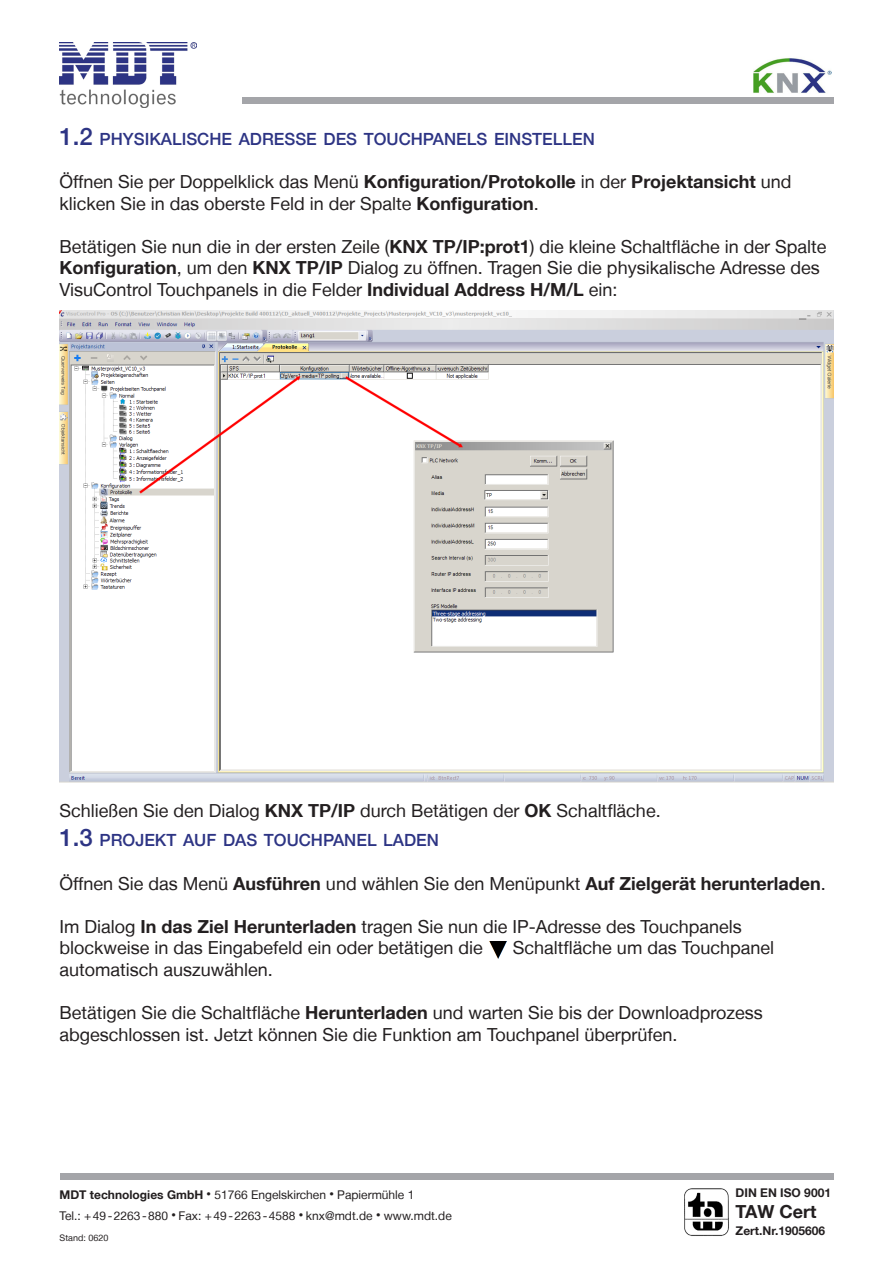
<style>
.page{position:relative;width:893px;height:1263px;background:#fff}
.page>*{position:absolute;margin:0;border:0;box-sizing:border-box;transform-origin:0 0}
.t1{font:18px/21.6px "Helvetica Neue LT";color:#231f20}
.t2{font:700 18px "Helvetica Neue LT";color:#231f20}
.No_Spacing{font:500 16.8px "Helvetica Neue LT";color:#2d3484}
.t3{font:12px/21px "Helvetica Neue LT";color:#231f20}
.t4{font:700 12px "Helvetica Neue LT";color:#231f20}
.t5{font:9px "Helvetica Neue LT";color:#231f20}
.s1{font-size:24px}
.s2{font-weight:700}
.s3{font-size:9px}
</style>
<div class="page">
<img style="left:489px;top:942px;width:17px;height:17px">
<img style="left:60px;top:310px;width:773px;height:473px">
<div style="left:60px;top:1174px;width:773px;height:6px;background:#a4a5a9"></div>
<img style="left:685px;top:1188px;width:44px;height:48px">
<img style="left:60px;top:43px;width:137px;height:65px">
<div style="left:242px;top:98px;width:591px;height:6px;background:#a4a5a9"></div>
<img style="left:753px;top:57px;width:79px;height:36px">
<p class="No_Spacing" style="left:60px;top:129px;width:537px"><span class="s1">1.2</span> PHYSIKALISCHE ADRESSE DES TOUCHPANELS EINSTELLEN</p>
<p class="t1" style="left:60px;top:170px;width:733px">Öffnen Sie per Doppelklick das Menü <span class="s2">Konfiguration/Protokolle</span> in der <span class="s2">Projektansicht</span> und klicken Sie in das oberste Feld in der Spalte <span class="s2">Konfiguration</span>.</p>
<p class="t1" style="left:60px;top:235px;width:768px">Betätigen Sie nun die in der ersten Zeile (<span class="s2">KNX TP/IP:prot1</span>) die kleine Schaltfläche in der Spalte<br><span class="s2">Konfiguration</span>, um den <span class="s2">KNX TP/IP</span> Dialog zu öffnen. Tragen Sie die physikalische Adresse des<br>VisuControl Touchpanels in die Felder <span class="s2">Individual Address H/M/L</span> ein:</p>
<p class="t1" style="left:60px;top:799px;width:603px">Schließen Sie den Dialog <span class="s2">KNX TP/IP</span> durch Betätigen der <span class="s2">OK</span> Schaltfläche.</p>
<p class="No_Spacing" style="left:60px;top:830px;width:381px"><span class="s1">1.3</span> PROJEKT AUF DAS TOUCHPANEL LADEN</p>
<p class="t1" style="left:60px;top:872px;width:768px">Öffnen Sie das Menü <span class="s2">Ausführen</span> und wählen Sie den Menüpunkt <span class="s2">Auf Zielgerät herunterladen</span>.</p>
<p class="t1" style="left:60px;top:915px;width:684px">Im Dialog <span class="s2">In das Ziel Herunterladen</span> tragen Sie nun die IP-Adresse des Touchpanels blockweise in das Eingabefeld ein oder betätigen die</p>
<p class="t1" style="left:513px;top:937px;width:263px">Schaltfläche um das Touchpanel</p>
<p class="t1" style="left:60px;top:958px;width:215px">automatisch auszuwählen.</p>
<p class="t1" style="left:60px;top:1002px;width:705px">Betätigen Sie die Schaltfläche <span class="s2">Herunterladen</span> und warten Sie bis der Downloadprozess abgeschlossen ist. Jetzt können Sie die Funktion am Touchpanel überprüfen.</p>
<p class="t3" style="left:60px;top:1183px;width:394px"><span class="s2">MDT technologies GmbH</span> <span class="s3">•</span> 51766 Engelskirchen <span class="s3">•</span> Papiermühle 1<br>Tel.: +49-2263-880 <span class="s3">•</span> Fax: +49-2263-4588 <span class="s3">•</span> knx@mdt.de <span class="s3">•</span> www.mdt.de</p>
<p class="t5" style="left:60px;top:1232px;width:50px">Stand: 0620</p>
<p class="t4" style="left:736px;top:1185px;width:97px">DIN EN ISO 9001</p>
<p class="t2" style="left:736px;top:1200px;width:82px">TAW Cert</p>
<p class="t4" style="left:736px;top:1223px;width:91px">Zert.Nr.1905606</p>
</div>
